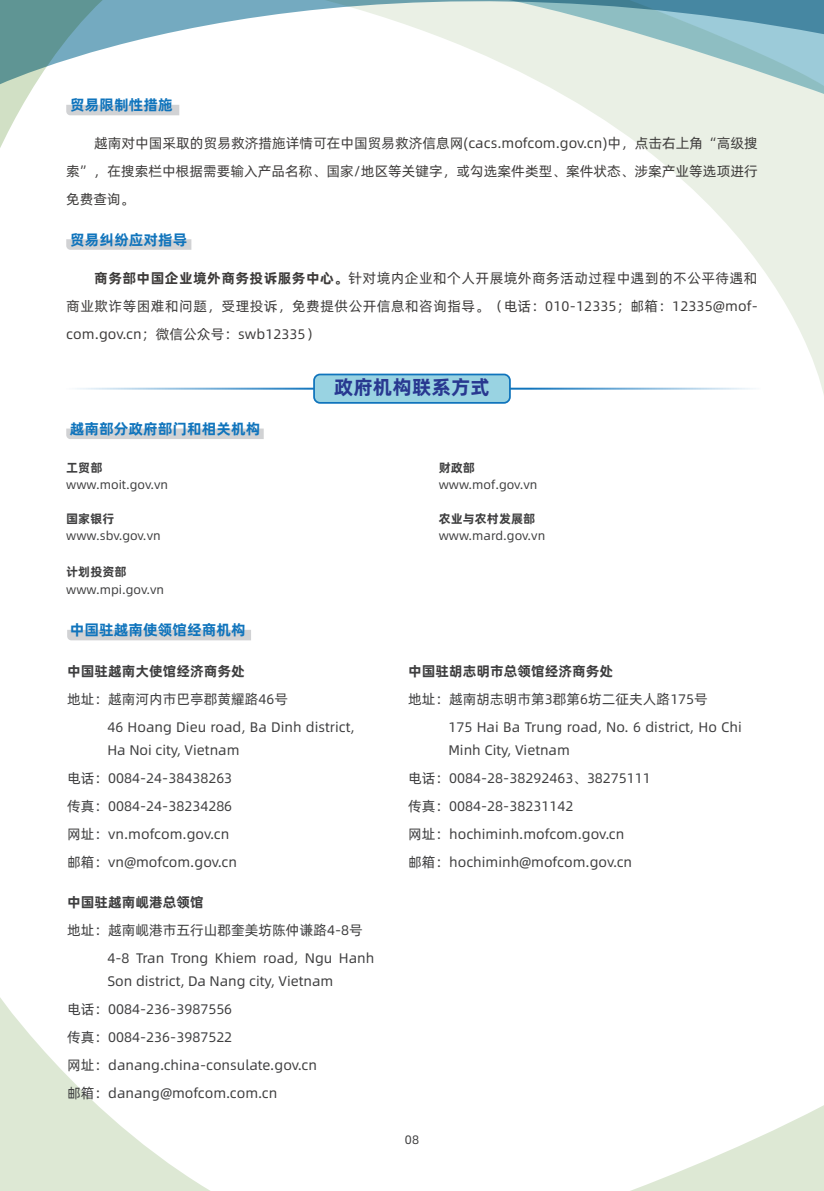
<style>
.page{position:relative;width:824px;height:1191px;background:#fff}
.page>*{position:absolute;margin:0;border:0;box-sizing:border-box;transform-origin:0 0}
.t1{font:700 19.78px "Alibaba Pu Hui Ti";color:#283890}
.t2{font:700 14.88px "Alibaba Pu Hui Ti";color:#1074bc}
.t3{font:13.83px/28px "Alibaba Pu Hui Ti";color:#3e3e3f}
.t4{font:13.83px/28px "Alibaba Pu Hui Ti";color:#3d3b3a;text-align:justify}
.t5{font:700 13.83px "Alibaba Pu Hui Ti";color:#3e3e3f}
.t6{font:12.25px "Alibaba Pu Hui Ti";color:#3e3e3f}
.t7{font:700 12.25px "Alibaba Pu Hui Ti";color:#3e3e3f}
.s1{font-weight:700}
</style>
<div class="page">
<svg style="left:0;top:997px;width:210px;height:194px"></svg>
<svg style="left:630px;top:1106px;width:193px;height:85px"></svg>
<svg style="left:263px;top:94px;width:560px;height:302px"></svg>
<svg style="left:557px;top:91px;width:266px;height:3px"></svg>
<svg style="left:179px;top:0;width:644px;height:91px"></svg>
<svg style="left:0;top:0;width:179px;height:148px"></svg>
<svg style="left:66px;top:239px;width:125px;height:11px"></svg>
<hr style="left:63px;top:388px;width:697px;height:2px;background:#fff">
<div style="left:314px;top:374px;width:196px;height:29px;background:#99d3e2;border-radius:6px"></div>
<div style="left:313px;top:373px;width:197px;height:31px;border:2px solid #1074bc;border-radius:6px"></div>
<svg style="left:66px;top:428px;width:198px;height:11px;background:#d3d4d6"></svg>
<div style="left:67px;top:630px;width:184px;height:10px;background:#d1d2d4"></div>
<p class="t2" style="left:70px;top:93px;width:104px">贸易限制性措施</p>
<p class="t4" style="left:66px;top:128px;width:693px;text-indent:28px">越南对中国采取的贸易救济措施详情可在中国贸易救济信息网(cacs.mofcom.gov.cn)中，点击右上角“高级搜索”，在搜索栏中根据需要输入产品名称、国家/地区等关键字，或勾选案件类型、案件状态、涉案产业等选项进行免费查询。</p>
<p class="t2" style="left:70px;top:227px;width:119px">贸易纠纷应对指导</p>
<p class="t4" style="left:66px;top:263px;width:693px;text-indent:28px"><span class="s1">商务部中国企业境外商务投诉服务中心。</span>针对境内企业和个人开展境外商务活动过程中遇到的不公平待遇和商业欺诈等困难和问题，受理投诉，免费提供公开信息和咨询指导。（电话：010-12335；邮箱：12335@mof&shy;com.gov.cn；微信公众号：swb12335）</p>
<p class="t2" style="left:70px;top:417px;width:192px">越南部分政府部门和相关机构</p>
<p class="t7" style="left:66px;top:457px;width:38px">工贸部</p>
<p class="t6" style="left:66px;top:475px;width:103px">www.moit.gov.vn</p>
<p class="t7" style="left:66px;top:508px;width:50px">国家银行</p>
<p class="t6" style="left:66px;top:526px;width:96px">www.sbv.gov.vn</p>
<p class="t7" style="left:66px;top:562px;width:62px">计划投资部</p>
<p class="t6" style="left:66px;top:580px;width:99px">www.mpi.gov.vn</p>
<h1 class="t1" style="left:334px;top:372px;width:158px">政府机构联系方式</h1>
<p class="t7" style="left:438px;top:457px;width:38px">财政部</p>
<p class="t6" style="left:438px;top:475px;width:100px">www.mof.gov.vn</p>
<p class="t7" style="left:438px;top:508px;width:98px">农业与农村发展部</p>
<p class="t6" style="left:438px;top:526px;width:108px">www.mard.gov.vn</p>
<p class="t2" style="left:70px;top:618px;width:177px">中国驻越南使领馆经商机构</p>
<p class="t5" style="left:67px;top:660px;width:179px">中国驻越南大使馆经济商务处</p>
<p class="t3" style="left:107px;top:685px;width:249px;text-indent:-40px">地址：越南河内市巴亭郡黄耀路46号<br>46 Hoang Dieu road, Ba Dinh district,</p>
<p class="t3" style="left:67px;top:735px;width:174px;text-indent:40px">Ha Noi city, Vietnam电话：0084-24-38438263传真：0084-24-38234286网址：vn.mofcom.gov.cn邮箱：vn@mofcom.gov.cn</p>
<p class="t5" style="left:67px;top:891px;width:138px">中国驻越南岘港总领馆</p>
<p class="t3" style="left:107px;top:915px;width:268px;text-indent:-40px">地址：越南岘港市五行山郡奎美坊陈仲谦路4-8号<br>4-8 Tran Trong Khiem road, Ngu Hanh</p>
<p class="t3" style="left:67px;top:966px;width:268px;text-indent:40px">Son district, Da Nang city, Vietnam电话：0084-236-3987556<br>传真：0084-236-3987522<br>网址：danang.china-consulate.gov.cn邮箱：danang@mofcom.com.cn</p>
<p class="t5" style="left:408px;top:660px;width:207px">中国驻胡志明市总领馆经济商务处</p>
<p class="t3" style="left:448px;top:685px;width:295px;text-indent:-40px">地址：越南胡志明市第3郡第6坊二征夫人路175号<br>175 Hai Ba Trung road, No. 6 district, Ho Chi</p>
<p class="t3" style="left:408px;top:735px;width:244px;text-indent:40px">Minh City, Vietnam<br>电话：0084-28-38292463、38275111传真：0084-28-38231142<br>网址：hochiminh.mofcom.gov.cn<br>邮箱：hochiminh@mofcom.gov.cn</p>
<p class="t6" style="left:405px;top:1130px;width:16px">08</p>
</div>
